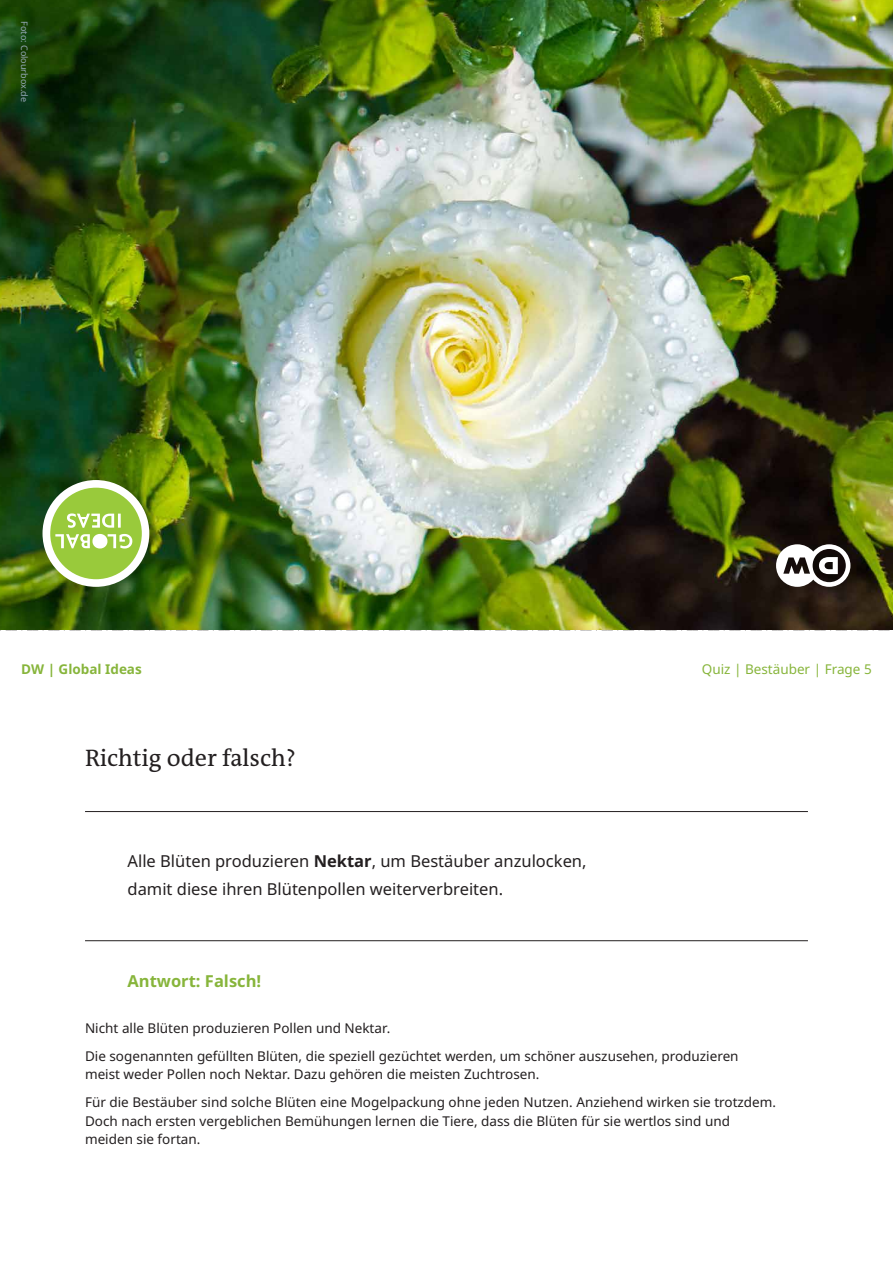
<style>
.page{position:relative;width:893px;height:1263px;background:#fff}
.page>*{position:absolute;margin:0;border:0;box-sizing:border-box;transform-origin:0 0}
.t1{font:24px "DW The Antiqua B W5 Plain";color:#231f20}
.t2{font:16.5px/27.6px "Noto Sans";color:#231f20}
.t3{font:700 16.5px "Noto Sans";color:#87b53b}
.t4{font:13.5px/27.6px "Noto Sans";color:#231f20}
.t5{font:13.5px "Noto Sans";color:#87b53b}
.t6{font:700 13.5px "Noto Sans";color:#87b53b}
.t7{font:9px "Noto Sans";color:#95a8b8}
.s1{font-weight:700}
</style>
<div class="page">
<svg style="left:0;top:629px;width:893px;height:1px"></svg>
<hr style="left:85px;top:811px;width:723px;height:1px;background:#231f20">
<hr style="left:85px;top:940px;width:723px;height:1px;background:#231f20">
<img style="left:0;top:0;width:893px;height:629px">
<svg style="left:9px;top:8px;width:37px;height:116px;background:#15400b"></svg>
<div style="left:10px;top:447px;width:172px;height:172px;background:#231f20;opacity:.25"></div>
<div style="left:43px;top:480px;width:106px;height:107px;background:#fff;border-radius:50%"></div>
<div style="left:50px;top:488px;width:92px;height:91px;background:#99ca3b;border-radius:50%"></div>
<svg style="left:55px;top:513px;width:77px;height:35px"></svg>
<div style="left:768px;top:537px;width:90px;height:58px;background:#231f20;opacity:.2"></div>
<svg style="left:776px;top:544px;width:74px;height:43px"></svg>
<p class="t7" style="left:31px;top:21px;width:82px;rotate:90deg">Foto: Colourbox.de</p>
<p class="t6" style="left:21px;top:659px;width:122px">DW | Global Ideas</p>
<p class="t5" style="left:702px;top:659px;width:171px">Quiz | Bestäuber | Frage 5</p>
<h1 class="t1" style="left:85px;top:742px;width:212px">Richtig oder falsch?</h1>
<p class="t2" style="left:128px;top:848px;width:460px">Alle Blüten produzieren <span class="s1">Nektar</span>, um Bestäuber anzulocken, damit diese ihren Blütenpollen weiterverbreiten.</p>
<p class="t3" style="left:128px;top:969px;width:135px">Antwort: Falsch!</p>
<p class="t4" style="left:85px;top:1015px;width:655px">Nicht alle Blüten produzieren Pollen und Nektar.<br>Die sogenannten gefüllten Blüten, die speziell gezüchtet werden, um schöner auszusehen, produzieren</p>
<p class="t4" style="left:85px;top:1061px;width:692px">meist weder Pollen noch Nektar. Dazu gehören die meisten Zuchtrosen.<br>Für die Bestäuber sind solche Blüten eine Mogelpackung ohne jeden Nutzen. Anziehend wirken sie trotzdem.</p>
<p class="t4" style="left:85px;top:1112px;width:646px;line-height:18.5px">Doch nach ersten vergeblichen Bemühungen lernen die Tiere, dass die Blüten für sie wertlos sind und meiden sie fortan.</p>
</div>
